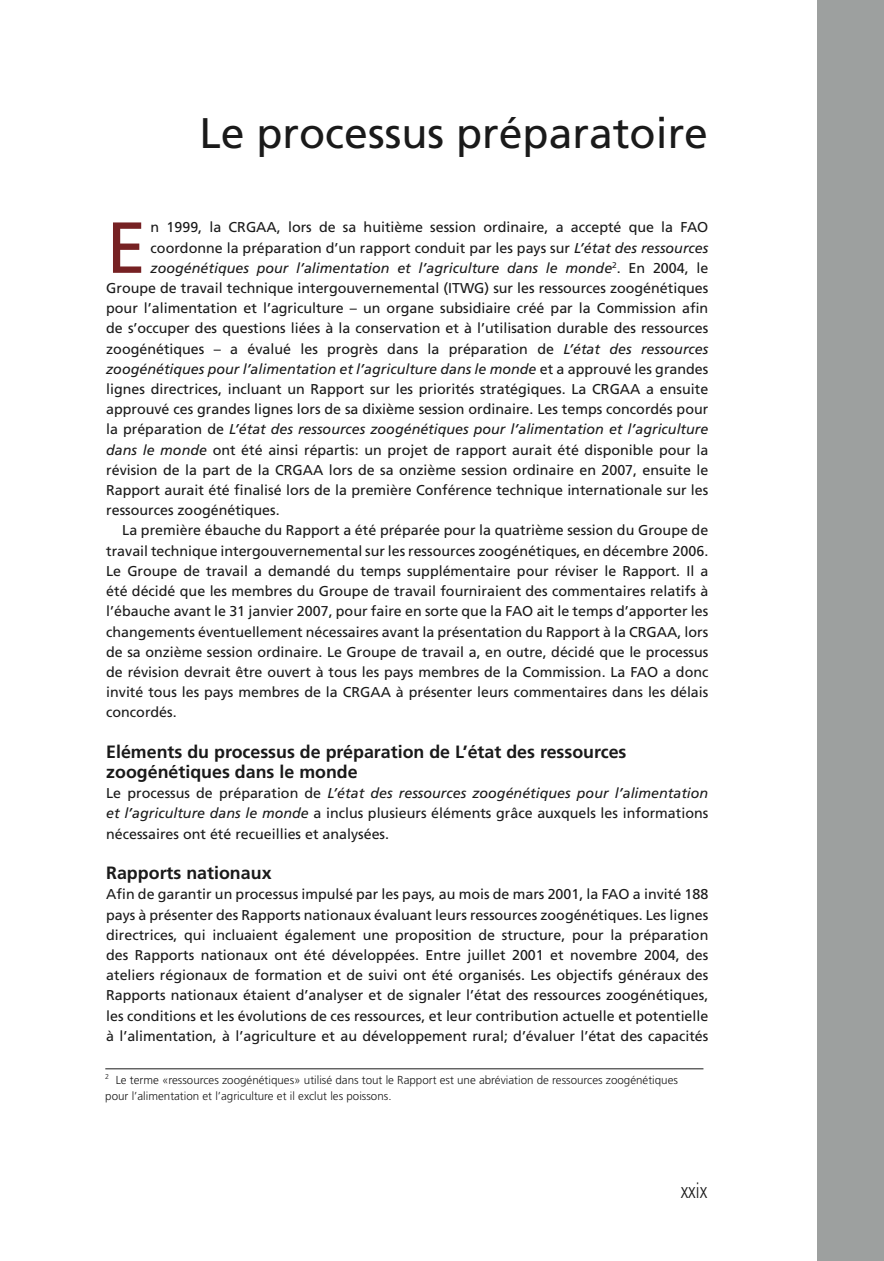
<style>
.page{position:relative;width:884px;height:1261px;background:#fff}
.page>*{position:absolute;margin:0;border:0;box-sizing:border-box;transform-origin:0 0}
.t1{font:72.15px "Frutiger LT Std";color:#762123}
.t2{font:42.75px "Frutiger LT Std";color:#1a1a1a}
.t3{font:300 21.45px "Frutiger LT Std";color:#1a1a1a;scale:.8 1}
.t4{font:700 17.85px/20.2px "Frutiger LT Std";color:#1a1a1a}
.t5{font:14.25px/20.2px "Frutiger LT Std";color:#1a1a1a;text-align:justify}
.t6{font:italic 14.25px "Frutiger LT Std";color:#1a1a1a}
.t7{font:300 11.55px/16px "Frutiger LT Std";color:#1a1a1a}
.t8{font:300 7.2px "Frutiger LT Std";color:#1a1a1a}
.s1{font-style:italic}
.s2{font-style:normal}
</style>
<div class="page">
<div style="left:817px;top:0;width:67px;height:1261px;background:#9da09f"></div>
<hr style="left:105px;top:1068px;width:598px;height:1px;background:#1a1a1a">
<h2 class="t2" style="left:199px;top:115px;width:510px">Le processus préparatoire</h2>
<h1 class="t1" style="left:106px;top:218px;width:42px">E</h1>
<p class="t5" style="left:151px;top:218px;width:559px">n 1999, la CRGAA, lors de sa huitième session ordinaire, a accepté que la FAO</p>
<p class="t5" style="left:151px;top:239px;width:559px">coordonne la préparation d’un rapport conduit par les pays sur <span class="s1">L’état des ressources</span></p>
<p class="t6" style="left:151px;top:262px;width:559px">zoogénétiques pour l’alimentation et l’agriculture dans le monde<sup>2</sup><span class="s2">. En 2004, le</span></p>
<p class="t5" style="left:106px;top:279px;width:603px">Groupe de travail technique intergouvernemental (ITWG) sur les ressources zoogénétiques</p>
<p class="t5" style="left:106px;top:299px;width:603px">pour l’alimentation et l’agriculture – un organe subsidiaire créé par la Commission afin</p>
<p class="t5" style="left:106px;top:319px;width:603px">de s’occuper des questions liées à la conservation et à l’utilisation durable des ressources</p>
<p class="t5" style="left:106px;top:340px;width:603px">zoogénétiques – a évalué les progrès dans la préparation de <span class="s1">L’état des ressources</span></p>
<p class="t6" style="left:106px;top:363px;width:603px">zoogénétiques pour l’alimentation et l’agriculture dans le monde <span class="s2">et a approuvé les grandes</span></p>
<p class="t5" style="left:106px;top:380px;width:603px">lignes directrices, incluant un Rapport sur les priorités stratégiques. La CRGAA a ensuite</p>
<p class="t5" style="left:106px;top:400px;width:603px">approuvé ces grandes lignes lors de sa dixième session ordinaire. Les temps concordés pour</p>
<p class="t6" style="left:106px;top:424px;width:603px"><span class="s2">la préparation de</span> L’état des ressources zoogénétiques pour l’alimentation et l’agriculture</p>
<p class="t5" style="left:106px;top:441px;width:603px"><span class="s1">dans le monde</span> ont été ainsi répartis: un projet de rapport aurait été disponible pour la</p>
<p class="t5" style="left:106px;top:461px;width:603px">révision de la part de la CRGAA lors de sa onzième session ordinaire en 2007, ensuite le</p>
<p class="t5" style="left:106px;top:481px;width:603px">Rapport aurait été finalisé lors de la première Conférence technique internationale sur les</p>
<p class="t5" style="left:106px;top:501px;width:175px">ressources zoogénétiques.</p>
<p class="t5" style="left:122px;top:521px;width:587px">La première ébauche du Rapport a été préparée pour la quatrième session du Groupe de</p>
<p class="t5" style="left:106px;top:542px;width:603px">travail technique intergouvernemental sur les ressources zoogénétiques, en décembre 2006.</p>
<p class="t5" style="left:106px;top:562px;width:603px">Le Groupe de travail a demandé du temps supplémentaire pour réviser le Rapport. Il a</p>
<p class="t5" style="left:106px;top:582px;width:603px">été décidé que les membres du Groupe de travail fourniraient des commentaires relatifs à</p>
<p class="t5" style="left:106px;top:602px;width:603px">l’ébauche avant le 31 janvier 2007, pour faire en sorte que la FAO ait le temps d’apporter les</p>
<p class="t5" style="left:106px;top:622px;width:603px">changements éventuellement nécessaires avant la présentation du Rapport à la CRGAA, lors</p>
<p class="t5" style="left:106px;top:643px;width:603px">de sa onzième session ordinaire. Le Groupe de travail a, en outre, décidé que le processus</p>
<p class="t5" style="left:106px;top:663px;width:603px">de révision devrait être ouvert à tous les pays membres de la Commission. La FAO a donc</p>
<p class="t5" style="left:106px;top:683px;width:603px">invité tous les pays membres de la CRGAA à présenter leurs commentaires dans les délais</p>
<p class="t5" style="left:106px;top:703px;width:72px">concordés.</p>
<p class="t4" style="left:106px;top:743px;width:522px">Eléments du processus de préparation de L’état des ressources zoogénétiques dans le monde</p>
<p class="t5" style="left:106px;top:784px;width:603px">Le processus de préparation de <span class="s1">L’état des ressources zoogénétiques pour l’alimentation et l’agriculture dans le monde</span> a inclus plusieurs éléments grâce auxquels les informations nécessaires ont été recueillies et analysées.</p>
<p class="t4" style="left:106px;top:864px;width:167px">Rapports nationaux</p>
<p class="t5" style="left:106px;top:885px;width:603px">Afin de garantir un processus impulsé par les pays, au mois de mars 2001, la FAO a invité 188 pays à présenter des Rapports nationaux évaluant leurs ressources zoogénétiques. Les lignes directrices, qui incluaient également une proposition de structure, pour la préparation des Rapports nationaux ont été développées. Entre juillet 2001 et novembre 2004, des ateliers régionaux de formation et de suivi ont été organisés. Les objectifs généraux des Rapports nationaux étaient d’analyser et de signaler l’état des ressources zoogénétiques, les conditions et les évolutions de ces ressources, et leur contribution actuelle et potentielle à l’alimentation, à l’agriculture et au développement rural; d’évaluer l’état des capacités</p>
<p class="t8" style="left:105px;top:1073px;width:5px">2</p>
<p class="t7" style="left:105px;top:1073px;width:574px;text-indent:10px">Le terme «ressources zoogénétiques» utilisé dans tout le Rapport est une abréviation de ressources zoogénétiques pour l’alimentation et l’agriculture et il exclut les poissons.</p>
<h3 class="t3" style="left:680px;top:1181px;width:35px">xxix</h3>
</div>
